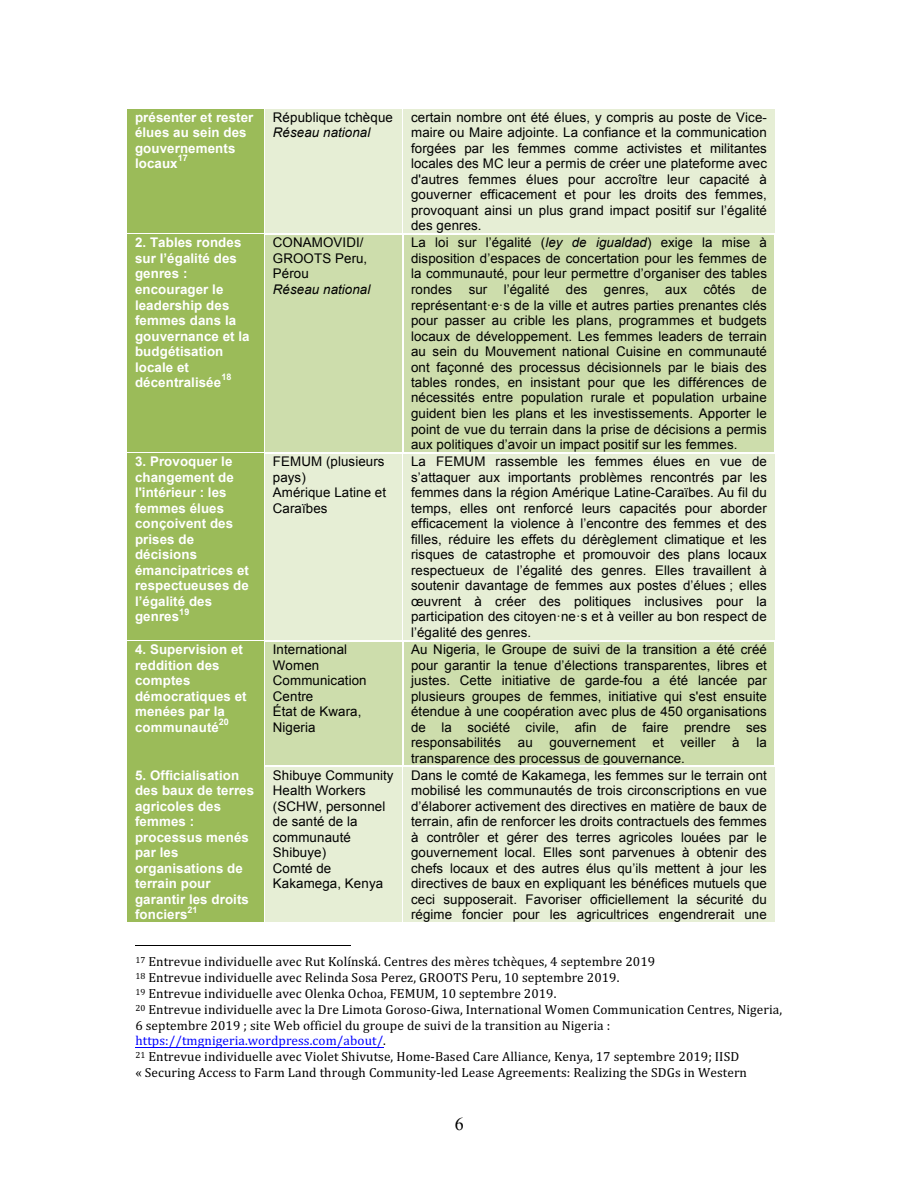
<style>
.page{position:relative;width:918px;height:1188px;background:#fff}
.page>*{position:absolute;margin:0;border:0;box-sizing:border-box;transform-origin:0 0}
.t1{font:18px "Times New Roman";color:#000}
.t2{font:13.35px/15.5px "Arial";letter-spacing:.01em;color:#000;text-align:justify}
.t3{font:13.35px/15.9px "Cambria";letter-spacing:.005em;color:#000}
.t4{font:700 13.35px/15.5px "Arial";letter-spacing:.01em;color:#fff}
.t5{font:italic 13.35px "Arial";letter-spacing:.01em;color:#000}
.t6{font:700 9px "Arial";letter-spacing:.005em;color:#fff}
.s1{font-style:italic}
.s2{color:#00f}
</style>
<div class="page">
<div style="left:127px;top:109px;width:137px;height:124px;background:#9bbb59"></div>
<div style="left:265px;top:109px;width:137px;height:124px;background:#e6eed5"></div>
<div style="left:403px;top:109px;width:372px;height:124px;background:#e6eed5"></div>
<div style="left:127px;top:235px;width:137px;height:217px;background:#9bbb59"></div>
<div style="left:265px;top:235px;width:137px;height:217px;background:#cdddac"></div>
<div style="left:404px;top:235px;width:370px;height:217px;background:#cdddac"></div>
<hr style="left:127px;top:234px;width:137px;height:1px;background:#9bbb59">
<div style="left:127px;top:454px;width:137px;height:186px;background:#9bbb59"></div>
<div style="left:265px;top:454px;width:137px;height:186px;background:#e6eed5"></div>
<div style="left:403px;top:454px;width:372px;height:186px;background:#e6eed5"></div>
<hr style="left:127px;top:453px;width:137px;height:1px;background:#9bbb59">
<div style="left:127px;top:642px;width:137px;height:124px;background:#9bbb59"></div>
<div style="left:265px;top:642px;width:137px;height:124px;background:#cdddac"></div>
<div style="left:404px;top:642px;width:370px;height:124px;background:#cdddac"></div>
<hr style="left:127px;top:641px;width:137px;height:1px;background:#9bbb59">
<div style="left:127px;top:767px;width:137px;height:155px;background:#9bbb59"></div>
<div style="left:265px;top:767px;width:137px;height:155px;background:#e6eed5"></div>
<div style="left:403px;top:767px;width:372px;height:155px;background:#e6eed5"></div>
<hr style="left:127px;top:766px;width:137px;height:1px;background:#9bbb59">
<hr style="left:135px;top:945px;width:216px;height:1px;background:#000">
<hr style="left:135px;top:1047px;width:248px;height:1px;background:#00f">
<p class="t4" style="left:135px;top:109px;width:120px">présenter et rester élues au sein des gouvernements locaux</p>
<p class="t6" style="left:178px;top:153px;width:12px">17</p>
<p class="t4" style="left:135px;top:235px;width:116px">2. Tables rondes sur l’égalité des genres : encourager le leadership des femmes dans la gouvernance et la budgétisation locale et décentralisée</p>
<p class="t6" style="left:221px;top:372px;width:12px">18</p>
<p class="t4" style="left:135px;top:454px;width:116px">3. Provoquer le changement de l'intérieur : les femmes élues conçoivent des prises de décisions émancipatrices et respectueuses de l’égalité des genres</p>
<p class="t6" style="left:179px;top:606px;width:12px">19</p>
<p class="t4" style="left:135px;top:642px;width:113px">4. Supervision et reddition des comptes démocratiques et menées par la communauté</p>
<p class="t6" style="left:219px;top:717px;width:12px">20</p>
<p class="t2" style="left:273px;top:109px;width:122px">République tchèque</p>
<p class="t5" style="left:273px;top:125px;width:99px">Réseau national</p>
<p class="t2" style="left:273px;top:235px;width:96px;text-align:left">CONAMOVIDI/<br>GROOTS Peru,<br>Pérou</p>
<p class="t5" style="left:273px;top:282px;width:99px">Réseau national</p>
<p class="t2" style="left:411px;top:109px;width:357px">certain nombre ont été élues, y compris au poste de Vice&shy;maire ou Maire adjointe. La confiance et la communication forgées par les femmes comme activistes et militantes locales des MC leur a permis de créer une plateforme avec d'autres femmes élues pour accroître leur capacité à gouverner efficacement et pour les droits des femmes, provoquant ainsi un plus grand impact positif sur l’égalité des genres.</p>
<p class="t2" style="left:411px;top:235px;width:357px">La loi sur l’égalité (<span class="s1">ley de igualdad</span>) exige la mise à disposition d’espaces de concertation pour les femmes de la communauté, pour leur permettre d’organiser des tables rondes sur l’égalité des genres, aux côtés de représentant·e·s de la ville et autres parties prenantes clés pour passer au crible les plans, programmes et budgets locaux de développement. Les femmes leaders de terrain au sein du Mouvement national Cuisine en communauté ont façonné des processus décisionnels par le biais des tables rondes, en insistant pour que les différences de nécessités entre population rurale et population urbaine guident bien les plans et les investissements. Apporter le point de vue du terrain dans la prise de décisions a permis aux politiques d’avoir un impact positif sur les femmes.</p>
<p class="t2" style="left:273px;top:454px;width:115px;text-align:left">FEMUM (plusieurs pays)<br>Amérique Latine et<br>Caraïbes</p>
<p class="t2" style="left:411px;top:454px;width:357px">La FEMUM rassemble les femmes élues en vue de s’attaquer aux importants problèmes rencontrés par les femmes dans la région Amérique Latine-Caraïbes. Au fil du temps, elles ont renforcé leurs capacités pour aborder efficacement la violence à l’encontre des femmes et des filles, réduire les effets du dérèglement climatique et les risques de catastrophe et promouvoir des plans locaux respectueux de l’égalité des genres. Elles travaillent à soutenir davantage de femmes aux postes d’élues ; elles œuvrent à créer des politiques inclusives pour la participation des citoyen·ne·s et à veiller au bon respect de l’égalité des genres.</p>
<p class="t2" style="left:273px;top:642px;width:95px;text-align:left">International<br>Women<br>Communication<br>Centre<br>État de Kwara,<br>Nigeria</p>
<p class="t2" style="left:411px;top:642px;width:357px">Au Nigeria, le Groupe de suivi de la transition a été créé pour garantir la tenue d’élections transparentes, libres et justes. Cette initiative de garde-fou a été lancée par plusieurs groupes de femmes, initiative qui s'est ensuite étendue à une coopération avec plus de 450 organisations de la société civile, afin de faire prendre ses responsabilités</p>
<p class="t2" style="left:518px;top:735px;width:16px">au</p>
<p class="t2" style="left:550px;top:735px;width:88px">gouvernement</p>
<p class="t2" style="left:653px;top:735px;width:13px">et</p>
<p class="t2" style="left:680px;top:735px;width:37px">veiller</p>
<p class="t2" style="left:732px;top:735px;width:9px">à</p>
<p class="t2" style="left:756px;top:735px;width:12px">la</p>
<p class="t2" style="left:411px;top:751px;width:275px">transparence des processus de gouvernance.</p>
<p class="t4" style="left:135px;top:767px;width:121px">5. Officialisation des baux de terres agricoles des femmes : processus menés par les organisations de terrain pour garantir les droits fonciers</p>
<p class="t2" style="left:273px;top:767px;width:122px;text-align:left">Shibuye Community<br>Health Workers (SCHW, personnel de santé de la communauté<br>Shibuye)<br>Comté de<br>Kakamega, Kenya</p>
<p class="t2" style="left:411px;top:767px;width:357px">Dans le comté de Kakamega, les femmes sur le terrain ont mobilisé les communautés de trois circonscriptions en vue d’élaborer activement des directives en matière de baux de terrain, afin de renforcer les droits contractuels des femmes à contrôler et gérer des terres agricoles louées par le gouvernement local. Elles sont parvenues à obtenir des chefs locaux et des autres élus qu’ils mettent à jour les directives de baux en expliquant les bénéfices mutuels que ceci supposerait. Favoriser officiellement la sécurité du régime foncier pour les agricultrices engendrerait une</p>
<p class="t3" style="left:135px;top:953px;width:648px"><sup>17</sup> Entrevue individuelle avec Rut Kolínská. Centres des mères tchèques, 4 septembre 2019<br><sup>18</sup> Entrevue individuelle avec Relinda Sosa Perez, GROOTS Peru, 10 septembre 2019.<br><sup>19</sup> Entrevue individuelle avec Olenka Ochoa, FEMUM, 10 septembre 2019.<br><sup>20</sup> Entrevue individuelle avec la Dre Limota Goroso-Giwa, International Women Communication Centres, Nigeria, 6 septembre 2019 ; site Web officiel du groupe de suivi de la transition au Nigeria : <span class="s2">https://tmgnigeria.wordpress.com/about/</span>.<br><sup>21</sup> Entrevue individuelle avec Violet Shivutse, Home-Based Care Alliance, Kenya, 17 septembre 2019; IISD<br>« Securing Access to Farm Land through Community-led Lease Agreements: Realizing the SDGs in Western</p>
<p class="t6" style="left:188px;top:904px;width:12px">21</p>
<h1 class="t1" style="left:455px;top:1114px;width:10px">6</h1>
</div>
